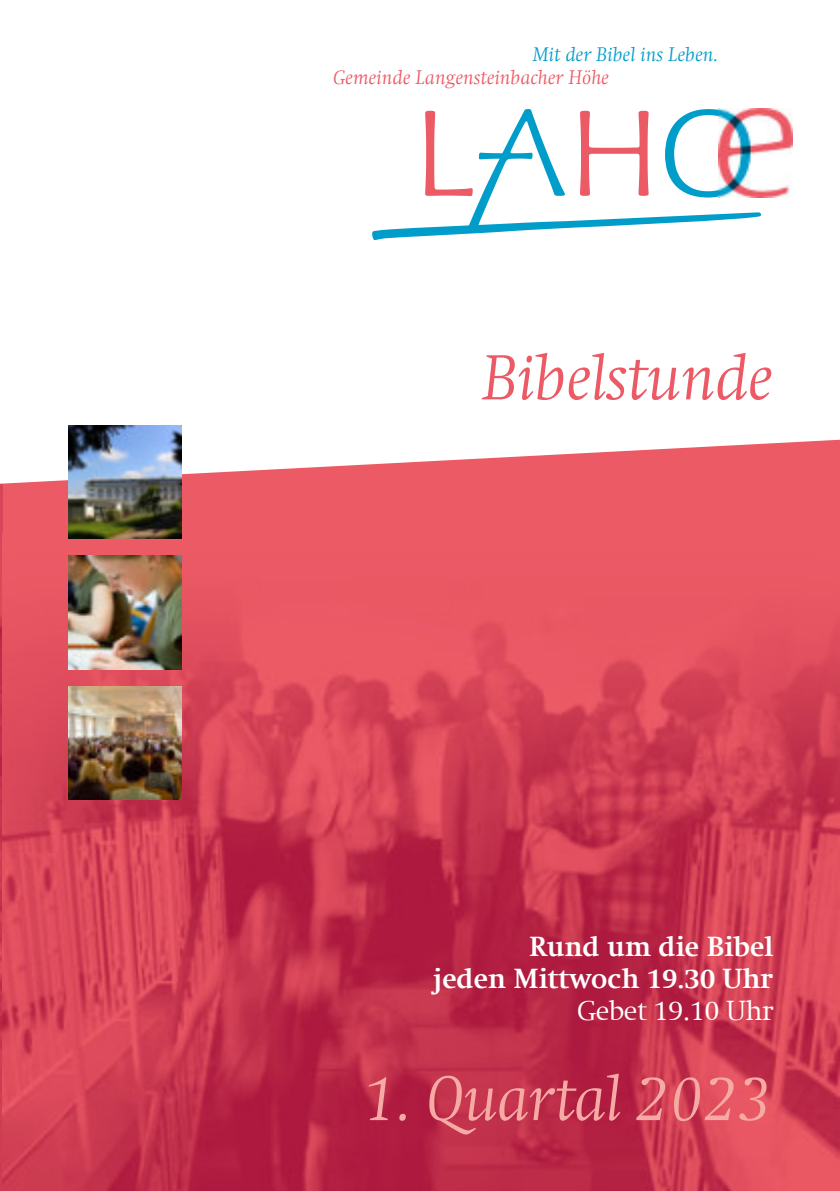
<style>
.page{position:relative;width:840px;height:1191px;background:#fff}
.page>*{position:absolute;margin:0;border:0;box-sizing:border-box;transform-origin:0 0}
.t1{font:italic 300 64.8px "Swift Com";letter-spacing:-.015em;color:#f5aaa5}
.t2{font:italic 300 64.8px "Swift Com";color:#eb5a65}
.t3{font:700 28px/32px "Swift Com";color:#fff;text-align:right}
.t4{font:300 28px "Swift Com";letter-spacing:-.02em;color:#fff}
.t5{font:italic 300 19.8px "Swift Com";letter-spacing:.01em;color:#eb5a65}
.t6{font:italic 300 19.8px "Swift Com";letter-spacing:.01em;color:#009dca}
</style>
<div class="page">
<img style="left:0;top:529px;width:3px;height:662px">
<img style="left:3px;top:533px;width:836px;height:658px">
<svg style="left:0;top:425px;width:839px;height:104px;fill:#eb5a65"></svg>
<img style="left:68px;top:426px;width:113px;height:113px">
<img style="left:760px;top:109px;width:32px;height:88px">
<svg style="left:372px;top:109px;width:388px;height:131px"></svg>
<img style="left:68px;top:686px;width:113px;height:113px">
<img style="left:68px;top:556px;width:113px;height:113px">
<p class="t6" style="left:532px;top:47px;width:187px">Mit der Bibel ins Leben.</p>
<p class="t5" style="left:333px;top:70px;width:277px">Gemeinde Langensteinbacher Höhe</p>
<h1 class="t2" style="left:482px;top:353px;width:292px">Bibelstunde</h1>
<p class="t3" style="left:433px;top:933px;width:341px">Rund um die Bibel<br>jeden Mittwoch 19.30 Uhr</p>
<p class="t4" style="left:576px;top:999px;width:198px">Gebet 19.10 Uhr</p>
<h1 class="t1" style="left:363px;top:1073px;width:411px">1. Quartal 2023</h1>
</div>
